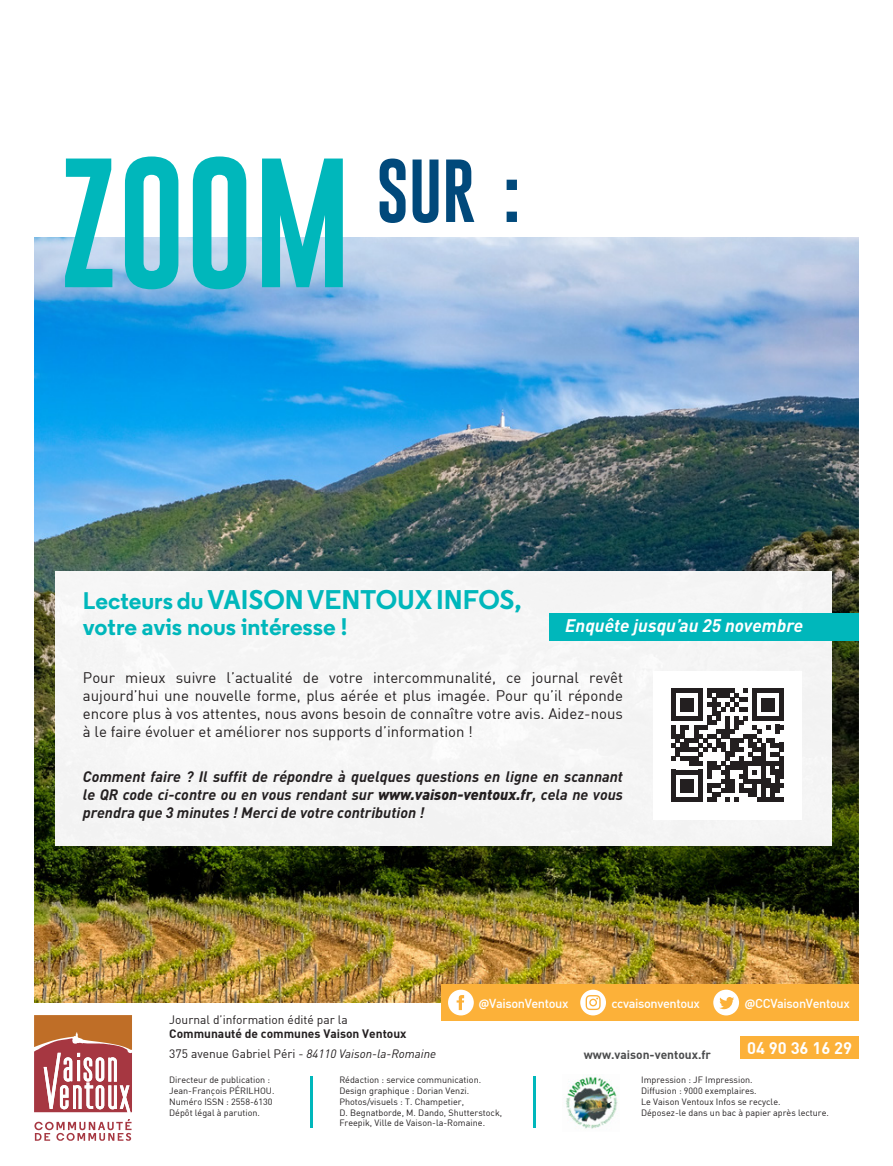
<style>
.page{position:relative;width:893px;height:1166px;background:#fff}
.page>*{position:absolute;margin:0;border:0;box-sizing:border-box;transform-origin:0 0}
.t1{font:134.25px "Gobold Uplow";color:#00b7bb}
.t2{font:65.1px "Gobold Uplow";color:#01497b}
.t3{font:700 27px "Regular";color:#00b7bb}
.t4{font:700 24px "Regular";color:#00b7bb}
.t5{font:italic 700 18px "DIN";color:#fff}
.t6{font:16.5px "DIN Bold";color:#fff}
.t7{font:15px/18px "DIN";color:#231f20;text-align:justify}
.t8{font:italic 700 15px/18px "DIN";color:#231f20;text-align:justify}
.t9{font:500 12.75px "DIN";letter-spacing:-.03em;color:#fff}
.t10{font:italic 12px "DIN";color:#231f20}
.t11{font:12px "DIN Bold";color:#231f20}
.t12{font:12px "DIN";color:#231f20}
.t13{font:12px "DIN Bold";color:#4b4c4d}
.t14{font:9px/10.8px "DIN";color:#231f20}
.s1{font-size:24px}
.s2{font-weight:900}
.s3{font-family:"Barlow";font-weight:700}
.s4{font-style:normal}
</style>
<div class="page">
<img style="left:34px;top:238px;width:825px;height:764px">
<div style="left:55px;top:571px;width:776px;height:274px;background:#f5f5f5"></div>
<svg style="left:34px;top:1015px;width:98px;height:96px"></svg>
<svg style="left:34px;top:1119px;width:98px;height:21px"></svg>
<div style="left:740px;top:1036px;width:119px;height:22px;background:#fcb139"></div>
<div style="left:441px;top:983px;width:418px;height:37px;background:#fcb139"></div>
<svg style="left:713px;top:989px;width:26px;height:26px"></svg>
<svg style="left:580px;top:989px;width:26px;height:26px"></svg>
<svg style="left:448px;top:989px;width:26px;height:26px"></svg>
<img style="left:566px;top:1076px;width:52px;height:53px">
<div style="left:550px;top:613px;width:309px;height:27px;background:#00b7bb"></div>
<hr style="left:310px;top:1076px;width:2px;height:51px;background:#00b7bb">
<hr style="left:533px;top:1076px;width:2px;height:51px;background:#00b7bb">
<div style="left:653px;top:670px;width:149px;height:149px;background:#fff"></div>
<svg style="left:671px;top:688px;width:113px;height:113px"></svg>
<h1 class="t1" style="left:60px;top:116px;width:293px">ZOOM</h1>
<h2 class="t2" style="left:376px;top:139px;width:146px">SUR :</h2>
<p class="t3" style="left:83px;top:581px;width:440px"><span class="s1">Lecteurs du</span> VAISON VENTOUX INFOS,</p>
<p class="t4" style="left:83px;top:610px;width:266px">votre avis nous intéresse !</p>
<p class="t5" style="left:565px;top:614px;width:240px">Enquête jusqu’au 25 novembre</p>
<p class="t7" style="left:83px;top:668px;width:542px">Pour mieux suivre l’actualité de votre intercommunalité, ce journal revêt aujourd’hui une nouvelle forme, plus aérée et plus imagée. Pour qu’il réponde encore plus à vos attentes, nous avons besoin de connaître votre avis. Aidez-nous à le faire évoluer et améliorer nos supports d’information !</p>
<p class="t8" style="left:83px;top:766px;width:542px">Comment faire ? Il suffit de répondre à quelques questions en ligne en scannant le QR code ci-contre ou en vous rendant sur <span class="s2">www.vaison-ventoux.fr</span>, cela ne vous prendra que 3 minutes ! Merci de votre contribution !</p>
<p class="t9" style="left:479px;top:994px;width:91px"><span class="s3">@</span>VaisonVentoux</p>
<p class="t9" style="left:611px;top:994px;width:90px">ccvaisonventoux</p>
<p class="t9" style="left:745px;top:994px;width:107px"><span class="s3">@</span>CCVaisonVentoux</p>
<p class="t12" style="left:169px;top:1011px;width:180px">Journal d’information édité par la</p>
<p class="t11" style="left:169px;top:1025px;width:239px">Communauté de communes Vaison Ventoux</p>
<p class="t10" style="left:169px;top:1045px;width:269px"><span class="s4">375 avenue Gabriel Péri -</span> 84110 Vaison-la-Romaine</p>
<p class="t14" style="left:169px;top:1073px;width:103px">Directeur de publication :</p>
<p class="t14" style="left:169px;top:1084px;width:107px">Jean-François PÉRILHOU.</p>
<p class="t14" style="left:169px;top:1095px;width:105px">Numéro ISSN : 2558-6130</p>
<p class="t14" style="left:169px;top:1106px;width:92px">Dépôt légal à parution.</p>
<p class="t14" style="left:339px;top:1073px;width:143px">Rédaction : service communication.</p>
<p class="t14" style="left:339px;top:1084px;width:131px">Design graphique : Dorian Venzi.</p>
<p class="t14" style="left:339px;top:1095px;width:126px">Photos/visuels : T. Champetier,</p>
<p class="t14" style="left:339px;top:1106px;width:164px">D. Begnatborde, M. Dando, Shutterstock,<br>Freepik, Ville de Vaison-la-Romaine.</p>
<p class="t13" style="left:584px;top:1046px;width:129px">www.vaison-ventoux.fr</p>
<p class="t6" style="left:747px;top:1036px;width:106px">04 90 36 16 29</p>
<p class="t14" style="left:641px;top:1073px;width:113px">Impression : JF Impression.</p>
<p class="t14" style="left:641px;top:1084px;width:117px">Diffusion : 9000 exemplaires.</p>
<p class="t14" style="left:641px;top:1095px;width:141px">Le Vaison Ventoux Infos se recycle.</p>
<p class="t14" style="left:641px;top:1106px;width:189px">Déposez-le dans un bac à papier après lecture.</p>
</div>
